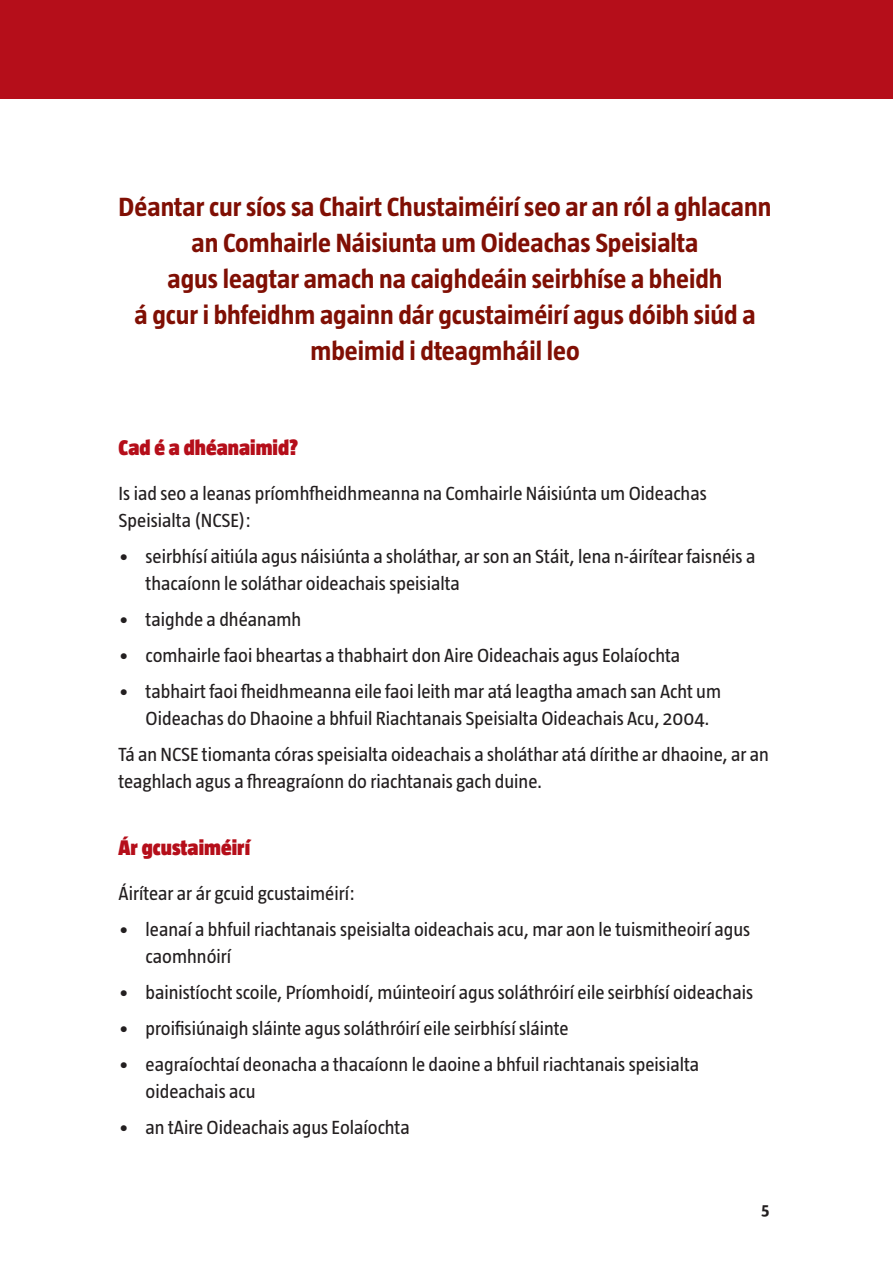
<style>
.page{position:relative;width:893px;height:1263px;background:#fff}
.page>*{position:absolute;margin:0;border:0;box-sizing:border-box;transform-origin:0 0}
.Box_text{font:700 27px/36px "Taz";color:#800f04;text-align:center}
.Heading_1_prelims{font:900 21.75px "Taz";color:#b50e1a}
.List_Bullet{font:19.5px/27px "Taz";color:#231f20}
.Body_Text{font:19.5px/27px "Taz";color:#231f20}
.t1{font:700 16.5px "Taz";color:#231f20}
</style>
<div class="page">
<div style="left:0;top:0;width:893px;height:99px;background:#b50e1a"></div>
<p class="Box_text" style="left:119px;top:189px;width:654px">Déantar cur síos sa Chairt Chustaiméirí seo ar an ról a ghlacann an Comhairle Náisiunta um Oideachas Speisialta<br>agus leagtar amach na caighdeáin seirbhíse a bheidh<br>á gcur i bhfeidhm againn dár gcustaiméirí agus dóibh siúd a mbeimid i dteagmháil leo</p>
<h1 class="Heading_1_prelims" style="left:119px;top:435px;width:181px">Cad é a dhéanaimid?</h1>
<p class="Body_Text" style="left:119px;top:479px;width:590px">Is iad seo a leanas príomhfheidhmeanna na Comhairle Náisiúnta um Oideachas<br>Speisialta (NCSE):</p>
<p class="List_Bullet" style="left:146px;top:542px;width:611px;text-indent:-27px">• seirbhísí aitiúla agus náisiúnta a sholáthar, ar son an Stáit, lena n-áirítear faisnéis a thacaíonn le soláthar oideachais speisialta</p>
<p class="List_Bullet" style="left:119px;top:605px;width:184px">• taighde a dhéanamh</p>
<p class="List_Bullet" style="left:119px;top:641px;width:563px">• comhairle faoi bheartas a thabhairt don Aire Oideachais agus Eolaíochta</p>
<p class="List_Bullet" style="left:146px;top:677px;width:577px;text-indent:-27px">• tabhairt faoi fheidhmeanna eile faoi leith mar atá leagtha amach san Acht um<br>Oideachas do Dhaoine a bhfuil Riachtanais Speisialta Oideachais Acu, 2004.</p>
<p class="Body_Text" style="left:119px;top:740px;width:652px">Tá an NCSE tiomanta córas speisialta oideachais a sholáthar atá dírithe ar dhaoine, ar an teaghlach agus a fhreagraíonn do riachtanais gach duine.</p>
<h1 class="Heading_1_prelims" style="left:119px;top:836px;width:133px">Ár gcustaiméirí</h1>
<p class="Body_Text" style="left:119px;top:880px;width:238px">Áirítear ar ár gcuid gcustaiméirí:</p>
<p class="List_Bullet" style="left:146px;top:916px;width:606px;text-indent:-27px">• leanaí a bhfuil riachtanais speisialta oideachais acu, mar aon le tuismitheoirí agus caomhnóirí</p>
<p class="List_Bullet" style="left:119px;top:979px;width:636px">• bainistíocht scoile, Príomhoidí, múinteoirí agus soláthróirí eile seirbhísí oideachais</p>
<p class="List_Bullet" style="left:119px;top:1015px;width:451px">• proifisiúnaigh sláinte agus soláthróirí eile seirbhísí sláinte</p>
<p class="List_Bullet" style="left:146px;top:1051px;width:555px;text-indent:-27px">• eagraíochtaí deonacha a thacaíonn le daoine a bhfuil riachtanais speisialta oideachais acu</p>
<p class="List_Bullet" style="left:119px;top:1114px;width:293px">• an tAire Oideachais agus Eolaíochta</p>
<p class="t1" style="left:762px;top:1200px;width:10px">5</p>
</div>
